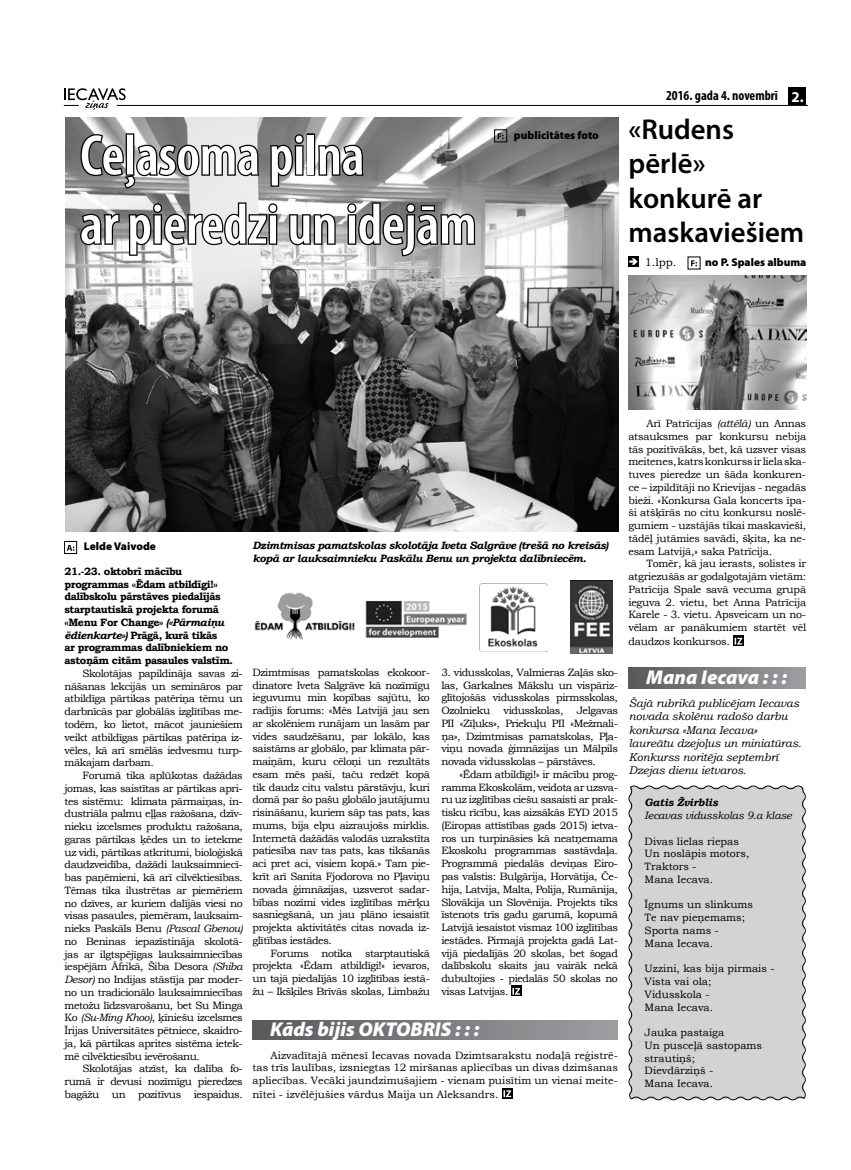
<style>
.page{position:relative;width:851px;height:1170px;background:#fff}
.page>*{position:absolute;margin:0;border:0;box-sizing:border-box;transform-origin:0 0}
.t1{font:600 condensed 57.5px/69px "Myriad Pro";color:#fff}
.t2{font:600 28.75px/34.5px "Myriad Pro";color:#000}
.t3{font:italic 900 20px "Myriad Pro";color:#fff}
.t4{font:700 condensed 13.75px "Myriad Pro";color:#000}
.t5{font:italic 11.25px/13.5px "Bookman Old Style";letter-spacing:-.01em;color:#000}
.t6{font:900 11.25px "Myriad Pro";color:#000}
.t7{font:11.25px "Bookman Old Style";color:#000}
.t8{font:10.62px/12.8px "Bookman Old Style";letter-spacing:-.02em;color:#000;text-align:justify}
.t9{font:10.62px/12.8px "Bookman Old Style";color:#000}
.t10{font:700 10.62px/12.8px "Bookman Old Style";letter-spacing:-.04em;color:#000}
.t11{font:italic 700 10.62px/12.8px "Bookman Old Style";letter-spacing:-.04em;color:#000}
.t12{font:italic 10.62px "Bookman Old Style";letter-spacing:-.02em;color:#000}
.t13{font:italic 700 10.62px "Bookman Old Style";letter-spacing:-.02em;color:#000}
.s1{font-stretch:normal;font-size:15px;color:#fff}
.s2{font-style:italic}
.s3{font-size:11.25px}
</style>
<div class="page">
<hr style="left:117px;top:105px;width:689px;height:1px;background:#000">
<svg style="left:64px;top:88px;width:62px;height:22px"></svg>
<div style="left:788px;top:87px;width:18px;height:18px;background:#000"></div>
<svg style="left:691px;top:260px;width:5px;height:6px"></svg>
<svg style="left:67px;top:545px;width:7px;height:6px"></svg>
<div style="left:64px;top:541px;width:13px;height:12px;border:1px solid #000"></div>
<svg style="left:733px;top:635px;width:10px;height:11px"></svg>
<svg style="left:734px;top:637px;width:8px;height:7px"></svg>
<div style="left:628px;top:256px;width:10px;height:11px;background:#000"></div>
<svg style="left:629px;top:258px;width:8px;height:7px"></svg>
<div style="left:628px;top:667px;width:177px;height:21px;background:linear-gradient(to right,#595a5c,#9c9ea1)"></div>
<div style="left:628px;top:785px;width:178px;height:316px;background:#d1d3d4"></div>
<div style="left:252px;top:1020px;width:366px;height:19px;background:linear-gradient(to right,#595a5c,#9c9fa2)"></div>
<svg style="left:502px;top:1088px;width:10px;height:10px"></svg>
<svg style="left:503px;top:1090px;width:8px;height:6px"></svg>
<svg style="left:511px;top:985px;width:10px;height:11px"></svg>
<svg style="left:512px;top:987px;width:8px;height:7px"></svg>
<img style="left:65px;top:117px;width:553px;height:415px">
<svg style="left:79px;top:132px;width:181px;height:58px;background:#8b8b8b"></svg>
<svg style="left:269px;top:133px;width:36px;height:55px;background:#6a6a6a"></svg>
<div style="left:306px;top:133px;width:9px;height:43px;border:2px solid #000"></div>
<svg style="left:317px;top:143px;width:48px;height:34px;background:#666"></svg>
<svg style="left:79px;top:212px;width:42px;height:34px"></svg>
<svg style="left:127px;top:201px;width:152px;height:56px;background:#959595"></svg>
<svg style="left:288px;top:212px;width:49px;height:34px;background:#6a6a6a"></svg>
<svg style="left:346px;top:201px;width:130px;height:57px;background:#767676"></svg>
<img style="left:254px;top:592px;width:101px;height:48px">
<img style="left:365px;top:600px;width:102px;height:38px">
<img style="left:480px;top:583px;width:68px;height:68px">
<img style="left:570px;top:580px;width:42px;height:73px">
<svg style="left:497px;top:133px;width:6px;height:6px"></svg>
<div style="left:494px;top:130px;width:13px;height:12px;border:1px solid #000"></div>
<img style="left:628px;top:275px;width:178px;height:134px">
<h1 class="t1" style="left:80px;top:122px;width:398px">Ceļasoma pilna<br>ar pieredzi un idejām</h1>
<p class="t6" style="left:514px;top:129px;width:86px">publicitātes foto</p>
<p class="t4" style="left:666px;top:87px;width:139px">2016. gada 4. novembrī <span class="s1">2.</span></p>
<h2 class="t2" style="left:628px;top:111px;width:177px">«Rudens pērlē» konkurē ar maskaviešiem</h2>
<p class="t7" style="left:644px;top:254px;width:33px">1.lpp.</p>
<p class="t6" style="left:705px;top:256px;width:103px">no P. Spales albuma</p>
<p class="t6" style="left:84px;top:540px;width:74px">Lelde Vaivode</p>
<p class="t10" style="left:64px;top:564px;width:170px">21.-23. oktobrī mācību programmas «Ēdam atbildīgi!» dalībskolu pārstāves piedalījās starptautiskā projekta forumā «Menu For Change» <span class="s2">(«Pārmaiņu ēdienkarte»)</span> Prāgā, kurā tikās<br>ar programmas dalībniekiem no astoņām citām pasaules valstīm.</p>
<p class="t8" style="left:64px;top:667px;width:180px;text-indent:18px">Skolotājas papildināja savas zi&shy;nāšanas lekcijās un semināros par atbildīga pārtikas patēriņa tēmu un darbnīcās par globālās izglītības me&shy;todēm, ko lietot, mācot jauniešiem veikt atbildīgas pārtikas patēriņa iz&shy;vēles, kā arī smēlās iedvesmu turp&shy;mākajam darbam.</p>
<p class="t8" style="left:64px;top:769px;width:180px;text-indent:18px">Forumā tika aplūkotas dažādas jomas, kas saistītas ar pārtikas apri&shy;tes sistēmu: klimata pārmaiņas, in&shy;dustriāla palmu eļļas ražošana, dzīv&shy;nieku izcelsmes produktu ražošana, garas pārtikas ķēdes un to ietekme uz vidi, pārtikas atkritumi, bioloģiskā daudzveidība, dažādi lauksaimniecī&shy;bas paņēmieni, kā arī cilvēktiesības.<br>Tēmas tika ilustrētas ar piemēriem no dzīves, ar kuriem dalījās viesi no visas pasaules, piemēram, lauksaim&shy;nieks Paskāls Benu <span class="s2">(Pascal Gbenou) </span>no Beninas iepazīstināja skolotā&shy;jas ar ilgtspējīgas lauksaimniecības iespējām Āfrikā, Šiba Desora <span class="s2">(Shiba Desor)</span> no Indijas stāstīja par moder&shy;no un tradicionālo lauksaimniecības metožu līdzsvarošanu, bet Su Minga Ko <span class="s2">(Su-Ming Khoo)</span>, ķīniešu izcelsmes Īrijas Universitātes pētniece, skaidro&shy;ja, kā pārtikas aprites sistēma ietek&shy;mē cilvēktiesību ievērošanu.</p>
<p class="t8" style="left:64px;top:1062px;width:180px;text-indent:18px">Skolotājas atzīst, ka dalība fo&shy;rumā ir devusi nozīmīgu pieredzes bagāžu un pozitīvus iespaidus.</p>
<p class="t11" style="left:252px;top:538px;width:357px">Dzimtmisas pamatskolas skolotāja Iveta Salgrāve (trešā no kreisās) kopā ar lauksaimnieku Paskālu Benu un projekta dalībniecēm.</p>
<p class="t8" style="left:252px;top:666px;width:179px">Dzimtmisas pamatskolas ekokoor&shy;dinatore Iveta Salgrāve kā nozīmīgu ieguvumu min kopības sajūtu, ko radījis forums: «Mēs Latvijā jau sen ar skolēniem runājam un lasām par vides saudzēšanu, par lokālo, kas saistāms ar globālo, par klimata pār&shy;maiņām, kuru cēloņi un rezultāts esam mēs paši, taču redzēt kopā tik daudz citu valstu pārstāvju, kuri domā par šo pašu globālo jautājumu risināšanu, kuriem sāp tas pats, kas mums, bija elpu aizraujošs mirklis.<br>Internetā dažādās valodās uzrakstīta patiesība nav tas pats, kas tikšanās aci pret aci, visiem kopā.» Tam pie&shy;krīt arī Sanita Fjodorova no Pļaviņu novada ģimnāzijas, uzsverot sadar&shy;bības nozīmi vides izglītības mērķu sasniegšanā, un jau plāno iesaistīt projekta aktivitātēs citas novada iz&shy;glītības iestādes.</p>
<p class="t8" style="left:252px;top:946px;width:179px;text-indent:18px">Forums notika starptautiskā projekta «Ēdam atbildīgi!» ievaros, un tajā piedalījās 10 izglītības iestā&shy;žu – Ikšķiles Brīvās skolas, Limbažu</p>
<p class="t8" style="left:441px;top:666px;width:178px">3. vidusskolas, Valmieras Zaļās sko&shy;las, Garkalnes Mākslu un vispāriz&shy;glītojošās vidusskolas pirmsskolas, Ozolnieku vidusskolas, Jelgavas PII «Zīļuks», Priekuļu PII «Mežmali&shy;ņa», Dzimtmisas pamatskolas, Pļa&shy;viņu novada ģimnāzijas un Mālpils novada vidusskolas – pārstāves.</p>
<p class="t8" style="left:441px;top:768px;width:178px;text-indent:18px">«Ēdam atbildīgi!» ir mācību prog&shy;ramma Ekoskolām, veidota ar uzsva&shy;ru uz izglītības ciešu sasaisti ar prak&shy;tisku rīcību, kas aizsākās EYD 2015 (Eiropas attīstības gads 2015) ietva&shy;ros un turpināsies kā neatņemama Ekoskolu programmas sastāvdaļa.<br>Programmā piedalās deviņas Eiro&shy;pas valstis: Bulgārija, Horvātija, Če&shy;hija, Latvija, Malta, Polija, Rumānija, Slovākija un Slovēnija. Projekts tiks īstenots trīs gadu garumā, kopumā Latvijā iesaistot vismaz 100 izglītības iestādes. Pirmajā projekta gadā Lat&shy;vijā piedalījās 20 skolas, bet šogad dalībskolu skaits jau vairāk nekā dubultojies - piedalās 50 skolas no visas Latvijas.</p>
<h3 class="t3" style="left:270px;top:1018px;width:210px">Kāds bijis OKTOBRIS : : :</h3>
<p class="t8" style="left:252px;top:1048px;width:367px;text-indent:18px">Aizvadītajā mēnesī Iecavas novada Dzimtsarakstu nodaļā reģistrē&shy;tas trīs laulības, izsniegtas 12 miršanas apliecības un divas dzimšanas apliecības. Vecāki jaundzimušajiem - vienam puisītim un vienai meite&shy;nītei - izvēlējušies vārdus Maija un Aleksandrs.</p>
<p class="t8" style="left:628px;top:417px;width:179px;text-indent:18px">Arī Patrīcijas <span class="s2">(attēlā)</span> un Annas atsauksmes par konkursu nebija tās pozitīvākās, bet, kā uzsver visas meitenes, katrs konkurss ir liela ska&shy;tuves pieredze un šāda konkuren&shy;ce – izpildītāji no Krievijas - negadās bieži. «Konkursa Gala koncerts īpa&shy;ši atšķīrās no citu konkursu noslē&shy;gumiem - uzstājās tikai maskavieši, tādēļ jutāmies savādi, šķita, ka ne&shy;esam Latvijā,» saka Patrīcija.</p>
<p class="t8" style="left:628px;top:557px;width:179px;text-indent:18px">Tomēr, kā jau ierasts, solistes ir atgriezušās ar godalgotajām vietām:<br>Patrīcija Spale savā vecuma grupā ieguva 2. vietu, bet Anna Patrīcija Karele - 3. vietu. Apsveicam un no&shy;vēlam ar panākumiem startēt vēl daudzos konkursos<span class="s3">.</span></p>
<h3 class="t3" style="left:646px;top:666px;width:142px">Mana Iecava : : :</h3>
<p class="t5" style="left:628px;top:696px;width:174px">Šajā rubrikā publicējam Iecavas novada skolēnu radošo darbu konkursa «Mana Iecava» laureātu dzejoļus un miniatūras.<br>Konkurss noritēja septembrī<br>Dzejas dienu ietvaros.</p>
<p class="t13" style="left:644px;top:794px;width:75px">Gatis Žvirblis</p>
<p class="t12" style="left:644px;top:808px;width:149px">Iecavas vidusskolas 9.a klase</p>
<p class="t9" style="left:644px;top:834px;width:106px">Divas lielas riepas<br>Un noslāpis motors,<br>Traktors -<br>Mana Iecava.</p>
<p class="t9" style="left:644px;top:898px;width:110px">Īgnums un slinkums<br>Te nav pieņemams;<br>Sporta nams -<br>Mana Iecava.</p>
<p class="t9" style="left:644px;top:962px;width:131px">Uzzini, kas bija pirmais -<br>Vista vai ola;<br>Vidusskola -<br>Mana Iecava.</p>
<p class="t9" style="left:644px;top:1025px;width:119px">Jauka pastaiga<br>Un pusceļā sastopams strautiņš;<br>Dievdārziņš -<br>Mana Iecava.</p>
</div>
